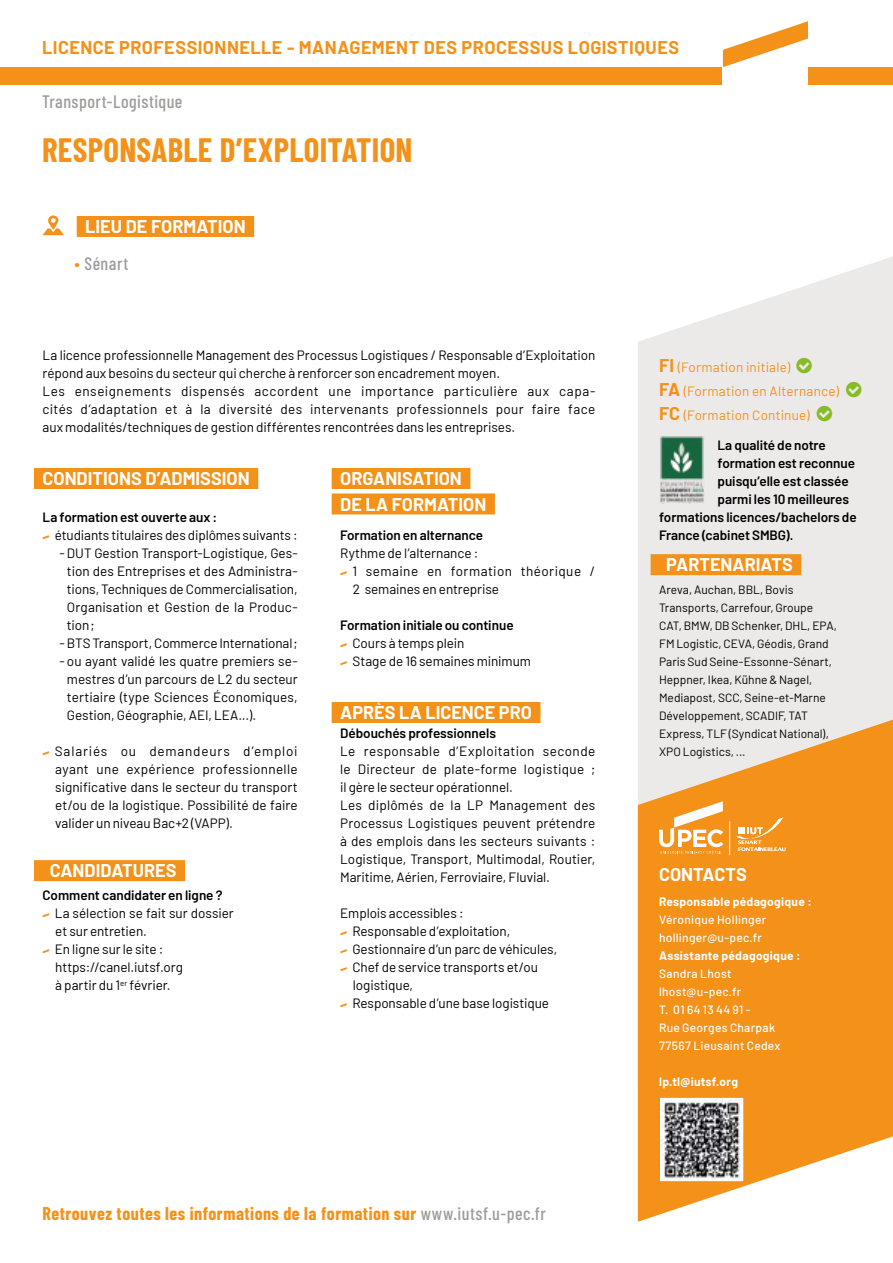
<style>
.page{position:relative;width:893px;height:1263px;background:#fff}
.page>*{position:absolute;margin:0;border:0;box-sizing:border-box;transform-origin:0 0}
.t1{font:700 33px "Barlow Condensed";letter-spacing:.005em;color:#f39118}
.t2{font:700 18px/25.5px "Barlow";color:#fff}
.t3{font:700 18px "Barlow Condensed";letter-spacing:.025em;color:#f39118}
.t4{font:700 18px "Barlow";letter-spacing:.025em;color:#f39118}
.t5{font:500 18px "Barlow Condensed";letter-spacing:.025em;color:#9d9d9c}
.t6{font:13.5px/18px "Barlow";color:#000}
.t7{font:600 13.5px "Barlow";letter-spacing:-.005em;color:#000}
.t8{font:13.5px/24px "Barlow";letter-spacing:.015em;color:#f39118}
.t9{font:13.5px "Barlow";letter-spacing:.03em;color:#000}
.t10{font:12px/18px "Barlow";color:#000}
.t11{font:500 12px/18px "Barlow";letter-spacing:.025em;color:#fff}
.t12{font:700 12px "Barlow";letter-spacing:.025em;color:#fff}
.s1{color:#f39118}
.s2{font-weight:600}
.s3{font-family:"Roboto Slab";font-size:23.85px;color:#f39118}
.s4{font-weight:500;color:#9d9d9c}
.s5{font-weight:700;font-size:18px}
</style>
<div class="page">
<svg style="left:638px;top:256px;width:255px;height:464px;background:#edebeb"></svg>
<svg style="left:638px;top:720px;width:255px;height:502px;background:#f3a443"></svg>
<div style="left:77px;top:216px;width:177px;height:21px;background:#f39118"></div>
<svg style="left:42px;top:215px;width:22px;height:21px"></svg>
<div style="left:651px;top:864px;width:104px;height:21px;background:#f39118"></div>
<svg style="left:659px;top:801px;width:64px;height:52px"></svg>
<hr style="left:729px;top:821px;width:1px;height:34px;background:#fff">
<svg style="left:736px;top:817px;width:50px;height:34px;background:#f5a644"></svg>
<img style="left:661px;top:1099px;width:81px;height:81px">
<div style="left:659px;top:1097px;width:85px;height:85px;border:1px solid #f39118"></div>
<div style="left:34px;top:468px;width:224px;height:21px;background:#f39118"></div>
<div style="left:332px;top:468px;width:138px;height:21px;background:#f39118"></div>
<div style="left:332px;top:493px;width:163px;height:21px;background:#f39118"></div>
<div style="left:332px;top:702px;width:208px;height:21px;background:#f39118"></div>
<div style="left:651px;top:554px;width:150px;height:21px;background:#f39118"></div>
<div style="left:0;top:67px;width:893px;height:17px;background:#f39118"></div>
<div style="left:723px;top:65px;width:85px;height:21px;background:#fff"></div>
<svg style="left:723px;top:21px;width:85px;height:46px"></svg>
<img style="left:659px;top:436px;width:46px;height:68px">
<div style="left:34px;top:860px;width:151px;height:21px;background:#f39118"></div>
<svg style="left:796px;top:357px;width:16px;height:16px"></svg>
<svg style="left:846px;top:381px;width:16px;height:16px"></svg>
<svg style="left:817px;top:405px;width:15px;height:16px"></svg>
<h2 class="t4" style="left:42px;top:34px;width:638px">LICENCE PROFESSIONNELLE - MANAGEMENT DES PROCESSUS LOGISTIQUES</h2>
<h2 class="t5" style="left:42px;top:89px;width:142px">Transport-Logistique</h2>
<h1 class="t1" style="left:42px;top:127px;width:372px">RESPONSABLE D’EXPLOITATION</h1>
<h2 class="t2" style="left:85px;top:213px;width:162px">LIEU DE FORMATION</h2>
<h2 class="t5" style="left:75px;top:251px;width:55px"><span class="s1">•</span> Sénart</h2>
<p class="t6" style="left:43px;top:345px;width:554px">La licence professionnelle Management des Processus Logistiques / Responsable d’Exploitation répond aux besoins du secteur qui cherche à renforcer son encadrement moyen.<br>Les enseignements dispensés accordent une importance particulière aux capa&shy;cités d’adaptation et à la diversité des intervenants professionnels pour faire face aux modalités/techniques de gestion différentes rencontrées dans les entreprises.</p>
<h2 class="t2" style="left:43px;top:465px;width:209px">CONDITIONS D’ADMISSION</h2>
<p class="t6" style="left:43px;top:507px;width:257px"><span class="s2">La formation est ouverte aux :<br></span><span class="s3">џ</span> étudiants titulaires des diplômes suivants :</p>
<p class="t6" style="left:67px;top:543px;width:232px;text-align:justify;text-indent:-7px">- DUT Gestion Transport-Logistique, Ges&shy;tion des Entreprises et des Administra&shy;tions, Techniques de Commercialisation, Organisation et Gestion de la Produc&shy;tion;</p>
<p class="t6" style="left:60px;top:633px;width:240px">- BTS Transport, Commerce International;</p>
<p class="t6" style="left:67px;top:651px;width:232px;text-align:justify;text-indent:-7px">- ou ayant validé les quatre premiers se&shy;mestres d’un parcours de L2 du secteur tertiaire (type Sciences Économiques, Gestion, Géographie, AEI, LEA...).</p>
<p class="t6" style="left:55px;top:741px;width:244px;text-align:justify;text-indent:-13px"><span class="s3">џ</span> Salariés ou demandeurs d’emploi ayant une expérience professionnelle significative dans le secteur du transport et/ou de la logistique. Possibilité de faire valider un niveau Bac+2 (VAPP).</p>
<h2 class="t2" style="left:50px;top:857px;width:128px">CANDIDATURES</h2>
<p class="t7" style="left:43px;top:885px;width:181px">Comment candidater en ligne ?</p>
<p class="t6" style="left:43px;top:903px;width:193px"><span class="s3">џ</span> La sélection se fait sur dossier</p>
<p class="t6" style="left:55px;top:921px;width:93px">et sur entretien.</p>
<p class="t6" style="left:43px;top:939px;width:122px"><span class="s3">џ</span> En ligne sur le site :</p>
<p class="t6" style="left:55px;top:957px;width:129px">https://canel.iutsf.org</p>
<p class="t6" style="left:55px;top:975px;width:117px">à partir du 1<sup>er</sup> février.</p>
<h2 class="t2" style="left:340px;top:465px;width:148px">ORGANISATION<br>DE LA FORMATION</h2>
<p class="t7" style="left:340px;top:525px;width:145px">Formation en alternance</p>
<p class="t6" style="left:340px;top:543px;width:140px">Rythme de l’alternance :</p>
<p class="t9" style="left:340px;top:561px;width:257px"><span class="s3">џ</span> 1 semaine en formation théorique /</p>
<p class="t6" style="left:353px;top:579px;width:148px">2 semaines en entreprise</p>
<p class="t6" style="left:340px;top:615px;width:192px"><span class="s2">Formation initiale ou continue<br></span><span class="s3">џ</span> Cours à temps plein<br><span class="s3">џ</span> Stage de 16 semaines minimum</p>
<h2 class="t2" style="left:340px;top:699px;width:193px">APRÈS LA LICENCE PRO</h2>
<p class="t7" style="left:340px;top:723px;width:157px">Débouchés professionnels</p>
<p class="t6" style="left:340px;top:741px;width:257px">Le responsable d’Exploitation seconde le Directeur de plate-forme logistique ; il gère le secteur opérationnel.<br>Les diplômés de la LP Management des Processus Logistiques peuvent prétendre à des emplois dans les secteurs suivants :<br>Logistique, Transport, Multimodal, Routier, Maritime, Aérien, Ferroviaire, Fluvial.</p>
<p class="t6" style="left:340px;top:903px;width:125px">Emplois accessibles :</p>
<p class="t6" style="left:340px;top:921px;width:172px"><span class="s3">џ</span> Responsable d’exploitation,</p>
<p class="t6" style="left:340px;top:939px;width:219px"><span class="s3">џ</span> Gestionnaire d’un parc de véhicules,</p>
<p class="t6" style="left:340px;top:957px;width:199px"><span class="s3">џ</span> Chef de service transports et/ou</p>
<p class="t6" style="left:353px;top:975px;width:62px">logistique,</p>
<p class="t6" style="left:340px;top:993px;width:210px"><span class="s3">џ</span> Responsable d’une base logistique</p>
<h2 class="t3" style="left:43px;top:1201px;width:505px">Retrouvez toutes les informations de la formation sur <span class="s4">www.iutsf.u-pec.fr</span></h2>
<p class="t8" style="left:659px;top:354px;width:181px"><span class="s5">FI</span> (Formation initiale)<br><span class="s5">FA</span> (Formation en Alternance)<br><span class="s5">FC</span> (Formation Continue)</p>
<p class="t7" style="left:717px;top:435px;width:110px">La qualité de notre</p>
<p class="t7" style="left:717px;top:453px;width:139px">formation est reconnue</p>
<p class="t7" style="left:717px;top:471px;width:133px">puisqu’elle est classée</p>
<p class="t7" style="left:717px;top:489px;width:133px">parmi les 10 meilleures</p>
<p class="t7" style="left:659px;top:507px;width:199px">formations licences/bachelors de</p>
<p class="t7" style="left:659px;top:525px;width:136px">France (cabinet SMBG).</p>
<h2 class="t2" style="left:666px;top:551px;width:128px">PARTENARIATS</h2>
<p class="t10" style="left:659px;top:580px;width:179px">Areva, Auchan, BBL, Bovis<br>Transports, Carrefour, Groupe<br>CAT, BMW, DB Schenker, DHL, EPA,<br>FM Logistic, CEVA, Géodis, Grand<br>Paris Sud Seine-Essonne-Sénart,<br>Heppner, Ikea, Kühne &amp; Nagel,<br>Mediapost, SCC, Seine-et-Marne<br>Développement, SCADIF, TAT<br>Express, TLF (Syndicat National),<br>XPO Logistics, ...</p>
<h2 class="t2" style="left:659px;top:861px;width:89px">CONTACTS</h2>
<p class="t12" style="left:659px;top:893px;width:154px">Responsable pédagogique :</p>
<p class="t11" style="left:659px;top:910px;width:109px">Véronique Hollinger hollinger@u-pec.fr</p>
<p class="t12" style="left:659px;top:947px;width:143px">Assistante pédagogique :</p>
<p class="t11" style="left:659px;top:964px;width:123px">Sandra Lhost lhost@u-pec.fr<br>T. 01 64 13 44 91 -<br>Rue Georges Charpak<br>77567 Lieusaint Cedex</p>
<p class="t12" style="left:659px;top:1073px;width:80px">lp.tl@iutsf.org</p>
</div>
